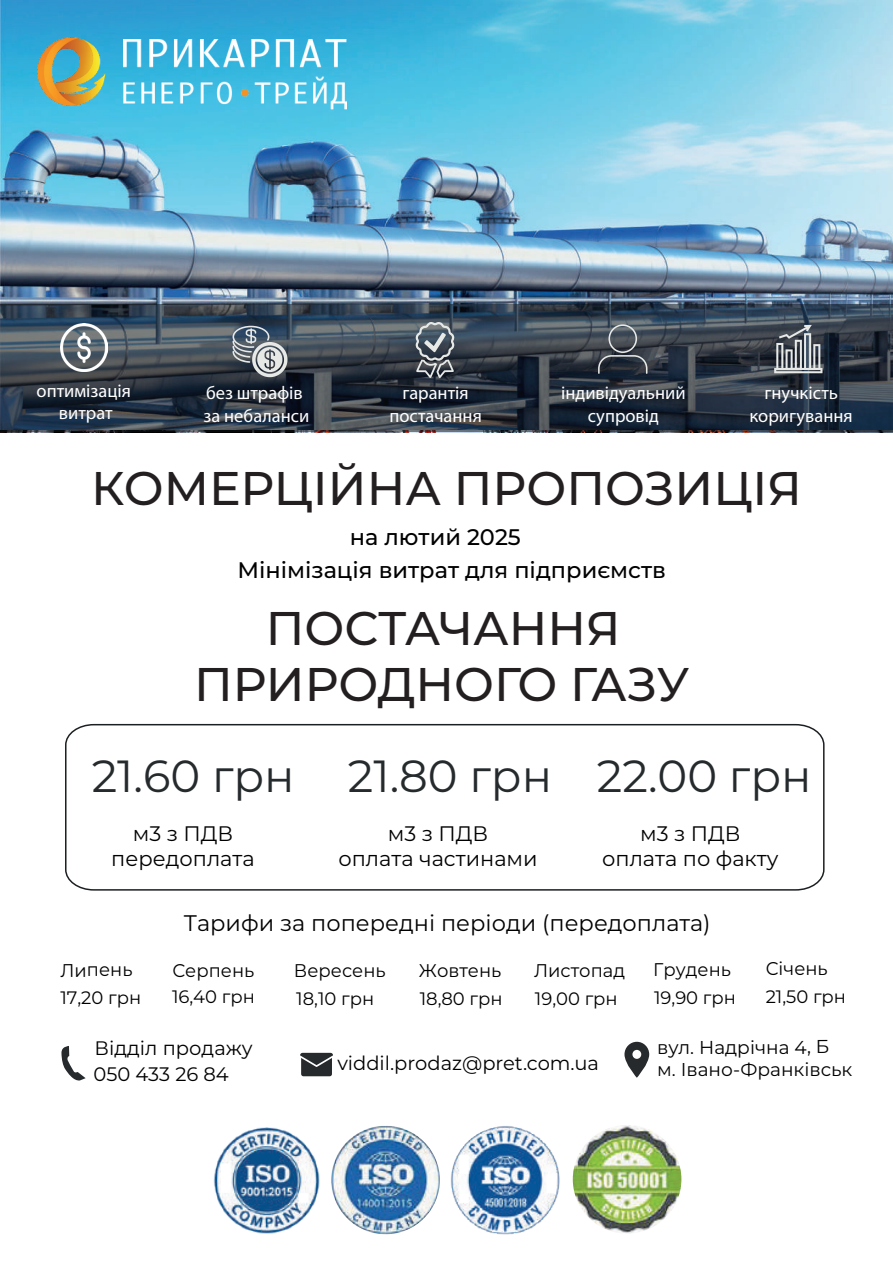
<style>
.page{position:relative;width:893px;height:1263px;background:#fff}
.page>*{position:absolute;margin:0;border:0;box-sizing:border-box;transform-origin:0 0}
.t1{font:500 47.25px "Montserrat";color:#231f20}
.t2{font:45px "Montserrat";color:#252a2d}
.t3{font:500 22.5px "Montserrat";color:#000001}
.t4{font:22.5px "Montserrat";color:#000001}
.t5{font:21px/25.2px "Montserrat";color:#000001;text-align:center}
.t6{font:19.5px/25.2px "Montserrat";color:#000001}
.t7{font:18.6px/22.4px "Montserrat";color:#000001}
.t8{font:18.45px/22.2px "Myriad Pro";color:#fff;text-align:center}
.t9{font:18.3px "Montserrat";color:#000001}
.t10{font:18px "Montserrat";color:#000001}
</style>
<div class="page">
<img style="left:0;top:1px;width:893px;height:303px">
<img style="left:212px;top:1125px;width:110px;height:110px;border-radius:55px">
<img style="left:331px;top:1126px;width:109px;height:108px;border-radius:54px">
<img style="left:450px;top:1126px;width:113px;height:112px;border-radius:56px">
<img style="left:573px;top:1125px;width:108px;height:108px;border-radius:54px">
<svg style="left:0;top:304px;width:893px;height:128px;background:#313c48"></svg>
<svg style="left:232px;top:326px;width:55px;height:51px;background:#79828b"></svg>
<svg style="left:415px;top:322px;width:40px;height:56px;background:#687077"></svg>
<svg style="left:774px;top:325px;width:48px;height:48px;background:#747980"></svg>
<svg style="left:598px;top:324px;width:49px;height:50px;background:#4a5159"></svg>
<svg style="left:65px;top:723px;width:760px;height:168px"></svg>
<img style="left:61px;top:309px;width:56px;height:56px">
<svg style="left:624px;top:1042px;width:25px;height:36px"></svg>
<svg style="left:61px;top:1046px;width:25px;height:35px"></svg>
<svg style="left:300px;top:1053px;width:33px;height:23px"></svg>
<img style="left:60px;top:324px;width:48px;height:47px">
<img style="left:124px;top:39px;width:222px;height:70px">
<img style="left:22px;top:25px;width:95px;height:98px">
<p class="t8" style="left:37px;top:379px;width:96px">оптимізація витрат</p>
<p class="t8" style="left:203px;top:382px;width:107px;text-align:left">без штрафів за небаланси</p>
<p class="t8" style="left:389px;top:382px;width:94px">гарантія постачання</p>
<p class="t8" style="left:561px;top:382px;width:126px">індивідуальний супровід</p>
<p class="t8" style="left:750px;top:382px;width:105px">гнучкість коригування</p>
<h1 class="t1" style="left:91px;top:455px;width:712px">КОМЕРЦІЙНА ПРОПОЗИЦІЯ</h1>
<p class="t3" style="left:350px;top:521px;width:172px">на лютий 2025</p>
<p class="t3" style="left:237px;top:554px;width:430px">Мінімізація витрат для підприємств</p>
<h1 class="t1" style="left:266px;top:596px;width:357px">ПОСТАЧАННЯ</h1>
<h1 class="t1" style="left:194px;top:651px;width:497px">ПРИРОДНОГО ГАЗУ</h1>
<h2 class="t2" style="left:92px;top:745px;width:204px">21.60 грн</h2>
<p class="t5" style="left:111px;top:820px;width:145px">м3 з ПДВ передоплата</p>
<h2 class="t2" style="left:348px;top:745px;width:206px">21.80 грн</h2>
<p class="t5" style="left:338px;top:820px;width:201px">м3 з ПДВ<br>оплата частинами</p>
<h2 class="t2" style="left:597px;top:745px;width:216px">22.00 грн</h2>
<p class="t5" style="left:602px;top:820px;width:178px">м3 з ПДВ оплата по факту</p>
<p class="t9" style="left:60px;top:957px;width:74px">Липень</p>
<p class="t10" style="left:60px;top:985px;width:82px">17,20 грн</p>
<p class="t4" style="left:184px;top:907px;width:528px">Тарифи за попередні періоди (передоплата)</p>
<p class="t9" style="left:294px;top:958px;width:93px">Вересень</p>
<p class="t10" style="left:296px;top:986px;width:79px">18,10 грн</p>
<p class="t9" style="left:653px;top:957px;width:79px">Грудень</p>
<p class="t10" style="left:654px;top:985px;width:83px">19,90 грн</p>
<p class="t9" style="left:172px;top:958px;width:83px">Серпень</p>
<p class="t10" style="left:172px;top:984px;width:84px">16,40 грн</p>
<p class="t9" style="left:534px;top:958px;width:92px">Листопад</p>
<p class="t10" style="left:535px;top:986px;width:84px">19,00 грн</p>
<p class="t9" style="left:419px;top:958px;width:84px">Жовтень</p>
<p class="t10" style="left:420px;top:986px;width:84px">18,80 грн</p>
<p class="t9" style="left:766px;top:956px;width:64px">Січень</p>
<p class="t10" style="left:766px;top:984px;width:82px">21,50 грн</p>
<p class="t6" style="left:93px;top:1035px;width:161px">Відділ продажу<br>050 433 26 84</p>
<p class="t6" style="left:337px;top:1050px;width:263px">viddil.prodaz@pret.com.ua</p>
<p class="t7" style="left:657px;top:1035px;width:197px">вул. Надрічна 4, Б м. Івано-Франківськ</p>
</div>
